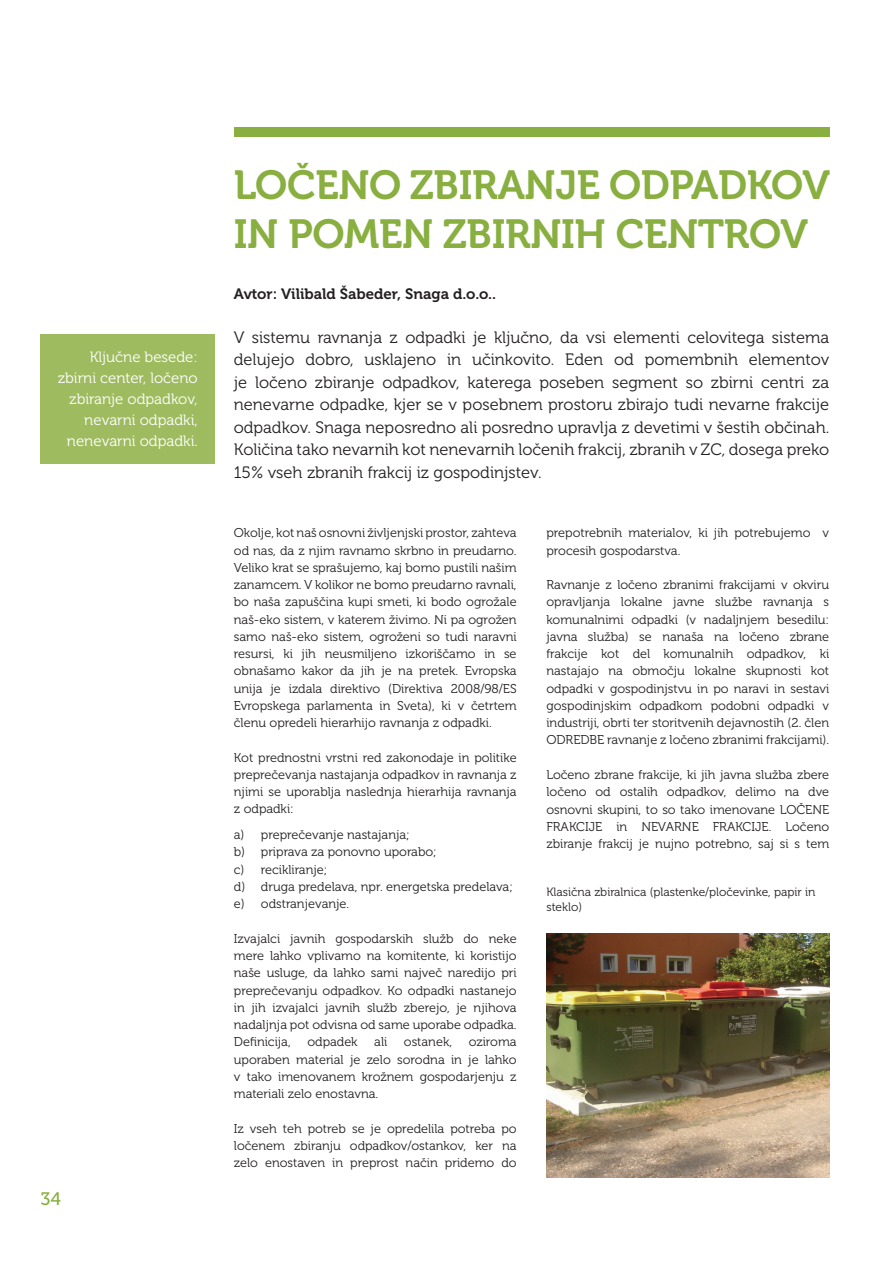
<style>
.page{position:relative;width:893px;height:1263px;background:#fff}
.page>*{position:absolute;margin:0;border:0;box-sizing:border-box;transform-origin:0 0}
.t1{font:40.5px/48.6px "Museo 700";letter-spacing:-.01em;color:#88af3f}
.t2{font:18px "Museo Slab 500";color:#88af3f}
.t3{font:16.5px/22.5px "Museo 300";color:#231f20;text-align:justify}
.t4{font:15px/21px "Museo 300";color:#fff;text-align:right}
.t5{font:15px "Museo 700";color:#231f20}
.t6{font:12.75px/17.2px "Museo 300";color:#231f20;text-align:justify}
.t7{font:12px/15px "Museo 300";color:#231f20}
</style>
<div class="page">
<div style="left:234px;top:128px;width:595px;height:9px;background:#88af3f"></div>
<img style="left:546px;top:933px;width:283px;height:245px">
<div style="left:40px;top:334px;width:175px;height:129px;background:#9ebb5f"></div>
<p class="t4" style="left:58px;top:347px;width:142px">Ključne besede: zbirni center, ločeno zbiranje odpadkov, nevarni odpadki, nenevarni odpadki.</p>
<h2 class="t2" style="left:40px;top:1189px;width:23px">34</h2>
<h1 class="t1" style="left:234px;top:162px;width:598px">LOČENO ZBIRANJE ODPADKOV<br>IN POMEN ZBIRNIH CENTROV</h1>
<p class="t5" style="left:234px;top:285px;width:264px">Avtor: Vilibald Šabeder, Snaga d.o.o..</p>
<p class="t3" style="left:234px;top:326px;width:597px">V sistemu ravnanja z odpadki je ključno, da vsi elementi celovitega sistema delujejo dobro, usklajeno in učinkovito. Eden od pomembnih elementov je ločeno zbiranje odpadkov, katerega poseben segment so zbirni centri za nenevarne odpadke, kjer se v posebnem prostoru zbirajo tudi nevarne frakcije odpadkov. Snaga neposredno ali posredno upravlja z devetimi v šestih občinah.<br>Količina tako nevarnih kot nenevarnih ločenih frakcij, zbranih v ZC, dosega preko 15% vseh zbranih frakcij iz gospodinjstev.</p>
<p class="t6" style="left:234px;top:525px;width:284px">Okolje, kot naš osnovni življenjski prostor, zahteva od nas, da z njim ravnamo skrbno in preudarno.<br>Veliko krat se sprašujemo, kaj bomo pustili našim zanamcem. V kolikor ne bomo preudarno ravnali, bo naša zapuščina kupi smeti, ki bodo ogrožale naš-eko sistem, v katerem živimo. Ni pa ogrožen samo naš-eko sistem, ogroženi so tudi naravni resursi, ki jih neusmiljeno izkoriščamo in se obnašamo kakor da jih je na pretek. Evropska unija je izdala direktivo (Direktiva 2008/98/ES Evropskega parlamenta in Sveta), ki v četrtem členu opredeli hierarhijo ravnanja z odpadki.</p>
<p class="t6" style="left:234px;top:749px;width:284px">Kot prednostni vrstni red zakonodaje in politike preprečevanja nastajanja odpadkov in ravnanja z njimi se uporablja naslednja hierarhija ravnanja z odpadki:</p>
<p class="t6" style="left:234px;top:826px;width:281px;text-align:left">a) preprečevanje nastajanja;<br>b) priprava za ponovno uporabo;<br>c) recikliranje;<br>d) druga predelava, npr. energetska predelava; e) odstranjevanje.</p>
<p class="t6" style="left:234px;top:930px;width:284px">Izvajalci javnih gospodarskih služb do neke mere lahko vplivamo na komitente, ki koristijo naše usluge, da lahko sami največ naredijo pri preprečevanju odpadkov. Ko odpadki nastanejo in jih izvajalci javnih služb zberejo, je njihova nadaljnja pot odvisna od same uporabe odpadka.<br>Definicija,</p>
<p class="t6" style="left:234px;top:1033px;width:284px;text-indent:235px">oziroma uporaben material je zelo sorodna in je lahko v tako imenovanem krožnem gospodarjenju z materiali zelo enostavna.</p>
<p class="t6" style="left:234px;top:1120px;width:284px">Iz vseh teh potreb se je opredelila potreba po ločenem zbiranju odpadkov/ostankov, ker na zelo enostaven in preprost način pridemo do</p>
<p class="t6" style="left:307px;top:1033px;width:52px">odpadek</p>
<p class="t6" style="left:374px;top:1033px;width:15px">ali</p>
<p class="t6" style="left:404px;top:1033px;width:50px">ostanek,</p>
<p class="t6" style="left:546px;top:525px;width:284px">prepotrebnih materialov, ki jih potrebujemo v procesih gospodarstva.</p>
<p class="t6" style="left:546px;top:576px;width:284px">Ravnanje z ločeno zbranimi frakcijami v okviru opravljanja lokalne javne službe ravnanja s komunalnimi odpadki (v nadaljnjem besedilu: javna služba) se nanaša na ločeno zbrane frakcije kot del komunalnih odpadkov, ki nastajajo na območju lokalne skupnosti kot odpadki v gospodinjstvu in po naravi in sestavi gospodinjskim odpadkom podobni odpadki v industriji, obrti ter storitvenih dejavnostih (2. člen ODREDBE ravnanje z ločeno zbranimi frakcijami).</p>
<p class="t6" style="left:546px;top:766px;width:284px">Ločeno zbrane frakcije, ki jih javna služba zbere ločeno od ostalih odpadkov, delimo na dve osnovni skupini, to so tako imenovane LOČENE FRAKCIJE in NEVARNE FRAKCIJE. Ločeno zbiranje frakcij je nujno potrebno, saj si s tem</p>
<p class="t7" style="left:546px;top:885px;width:270px">Klasična zbiralnica (plastenke/pločevinke, papir in steklo)</p>
</div>
